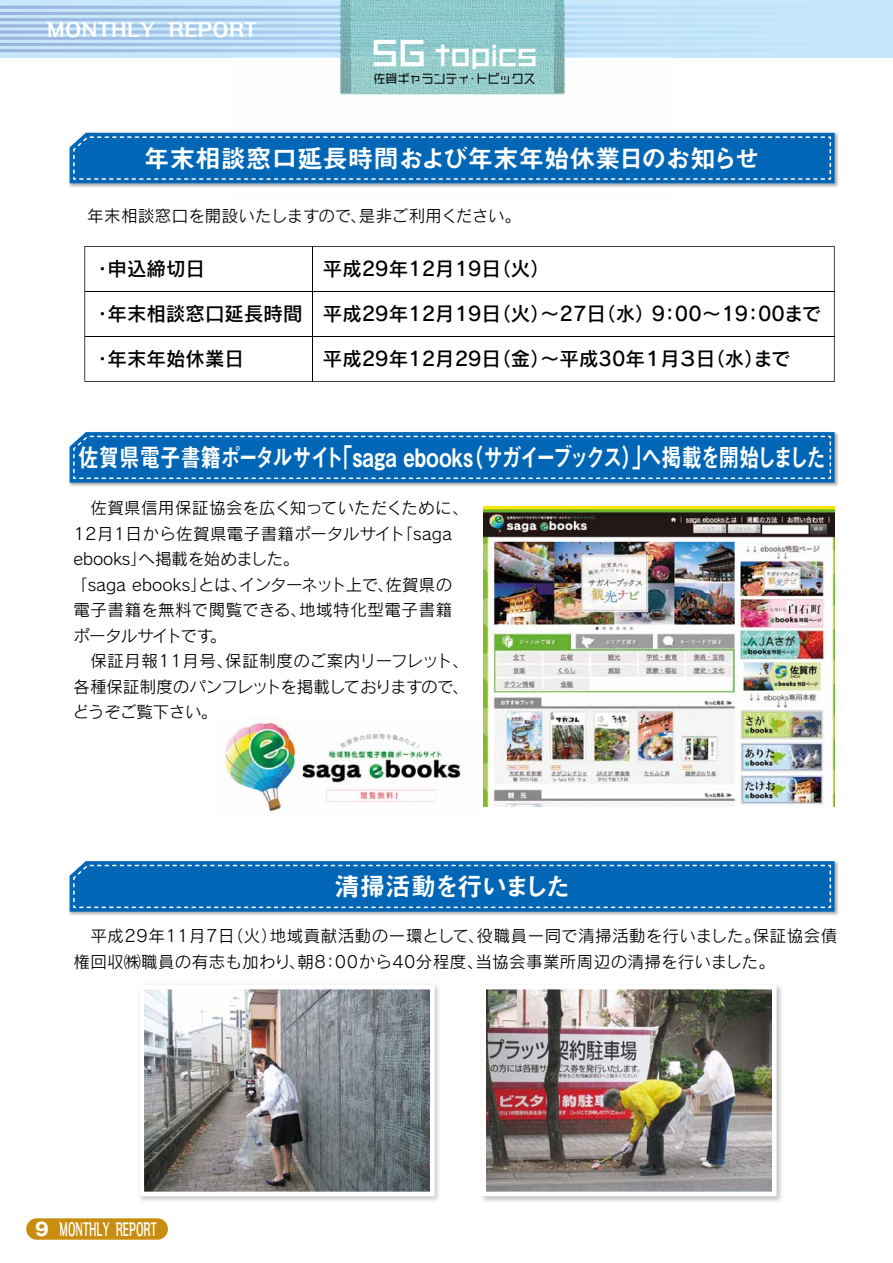
<style>
.page{position:relative;width:893px;height:1263px;background:#fff}
.page>*{position:absolute;margin:0;border:0;box-sizing:border-box;transform-origin:0 0}
.t1{font:27px "Line G Std Bold 90 pv RKSJ H";letter-spacing:-.01em;color:#fff}
.t2{font:25.5px "Midashi Go Pro MB31 90 pv RKSJ H";letter-spacing:-.055em;color:#fff;scale:.8 1}
.t3{font:25.5px "Midashi Go Pro MB31 90 pv RKSJ H";color:#fff}
.t4{font:25.5px "Midashi Go Pro MB31 90 pv RKSJ H";letter-spacing:-.095em;color:#fff}
.t5{font:19.5px "Rodin Pro DB 90 pv RKSJ H";color:#000}
.t6{font:19.5px "Kakumin Pro Bold 90 pv RKSJ H";color:#fff}
.t7{font:18px "Kakumin Pro Bold 90 pv RKSJ H";color:#fff;scale:.5 1}
.t8{font:18px "Gothic MB101 Pr 6 Bold 90 pv RKSJ H";color:#fff}
.t9{font:16.5px/25.5px "Rodin Pro M 90 pv RKSJ H";letter-spacing:.015em;color:#000}
.t10{font:12px "Line G Std Medium 90 pv RKSJ H";color:#000}
.s1{font-size:33px}
</style>
<div class="page">
<svg style="left:0;top:0;width:893px;height:57px;background:#bcddf4"></svg>
<img style="left:232px;top:0;width:441px;height:96px">
<img style="left:233px;top:49px;width:440px;height:3px">
<img style="left:233px;top:43px;width:440px;height:3px">
<img style="left:233px;top:37px;width:440px;height:3px">
<img style="left:233px;top:30px;width:440px;height:4px">
<img style="left:233px;top:24px;width:440px;height:3px">
<img style="left:233px;top:18px;width:440px;height:3px">
<img style="left:233px;top:12px;width:440px;height:3px">
<img style="left:233px;top:6px;width:440px;height:3px">
<img style="left:340px;top:0;width:10px;height:93px">
<svg style="left:340px;top:6px;width:10px;height:46px"></svg>
<img style="left:555px;top:0;width:9px;height:93px">
<svg style="left:555px;top:6px;width:9px;height:46px"></svg>
<img style="left:69px;top:861px;width:770px;height:54px">
<svg style="left:70px;top:861px;width:765px;height:51px;background:#0b6cb7"></svg>
<img style="left:69px;top:132px;width:770px;height:55px">
<img style="left:232px;top:132px;width:440px;height:55px">
<div style="left:70px;top:133px;width:765px;height:50px;background:#0066b5"></div>
<img style="left:69px;top:432px;width:770px;height:54px">
<svg style="left:70px;top:432px;width:765px;height:51px;background:#0b6cb7"></svg>
<img style="left:140px;top:985px;width:299px;height:216px">
<svg style="left:140px;top:985px;width:295px;height:211px;background:#929495"></svg>
<img style="left:482px;top:985px;width:300px;height:217px">
<img style="left:482px;top:985px;width:295px;height:211px">
<img style="left:484px;top:506px;width:350px;height:300px">
<img style="left:224px;top:722px;width:237px;height:92px">
<div style="left:26px;top:1218px;width:142px;height:22px;background:#c88c0e;border-radius:11px"></div>
<svg style="left:84px;top:246px;width:751px;height:136px"></svg>
<hr style="left:85px;top:291px;width:749px;height:1px;background:#000">
<hr style="left:85px;top:336px;width:749px;height:1px;background:#000">
<hr style="left:312px;top:246px;width:1px;height:135px;background:#000">
<p class="t6" style="left:47px;top:14px;width:212px">MONTHLY REPORT</p>
<h1 class="t1" style="left:372px;top:37px;width:167px"><span class="s1">SG</span> TOPICS</h1>
<p class="t10" style="left:374px;top:71px;width:163px">佐賀ギャランティ・トピックス</p>
<h2 class="t3" style="left:144px;top:138px;width:617px">年末相談窓口延長時間および年末年始休業日のお知らせ</h2>
<p class="t9" style="left:70px;top:202px;width:452px">　年末相談窓口を開設いたしますので、是非ご利用ください。</p>
<p class="t5" style="left:93px;top:256px;width:114px">・申込締切日</p>
<p class="t5" style="left:323px;top:256px;width:228px">平成29年12月19日（火）</p>
<p class="t5" style="left:93px;top:301px;width:730px">・年末相談窓口延長時間 平成29年12月19日（火）～27日（水）9：00～19：00まで</p>
<p class="t5" style="left:93px;top:346px;width:153px">・年末年始休業日</p>
<p class="t5" style="left:323px;top:346px;width:469px">平成29年12月29日（金）～平成30年１月３日（水）まで</p>
<h2 class="t2" style="left:79px;top:437px;width:936px">佐賀県電子書籍ポータルサイト「saga ebooks（サガイーブックス）」へ掲載を開始しました</h2>
<p class="t9" style="left:71px;top:495px;width:399px">　佐賀県信用保証協会を広く知っていただくために、<br>12月1日から佐賀県電子書籍ポータルサイト「saga ebooks」へ掲載を始めました。<br>「saga ebooks」とは、インターネット上で、佐賀県の電子書籍を無料で閲覧できる、地域特化型電子書籍ポータルサイトです。<br>　保証月報11月号、保証制度のご案内リーフレット、各種保証制度のパンフレットを掲載しておりますので、どうぞご覧下さい。</p>
<h2 class="t4" style="left:334px;top:866px;width:238px">清掃活動を行いました</h2>
<p class="t9" style="left:73px;top:923px;width:765px">　平成29年11月7日（火）地域貢献活動の一環として、役職員一同で清掃活動を行いました。保証協会債権回収㈱職員の有志も加わり、朝8：00から40分程度、当協会事業所周辺の清掃を行いました。</p>
<p class="t8" style="left:35px;top:1215px;width:15px">9</p>
<p class="t7" style="left:60px;top:1215px;width:196px">MONTHLY REPORT</p>
</div>
